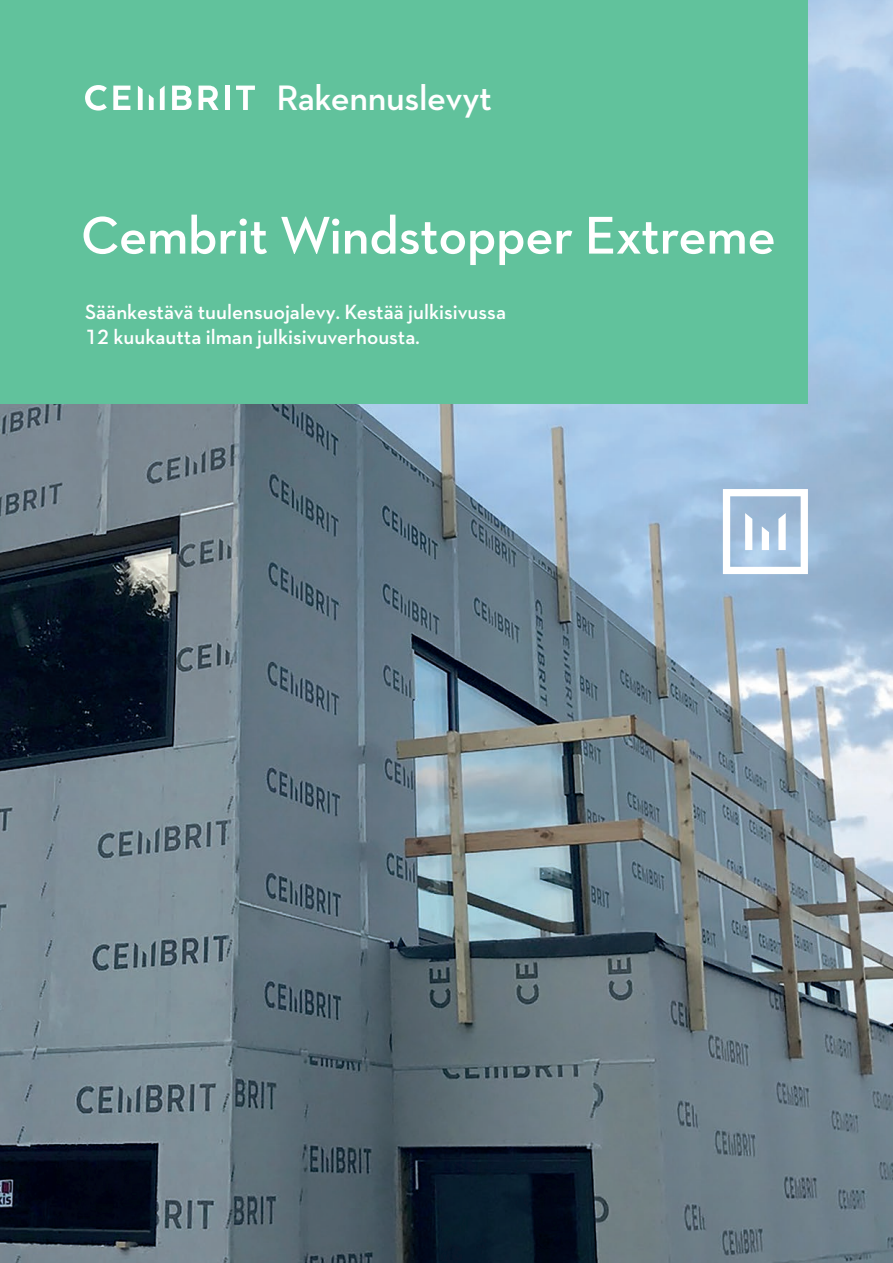
<style>
.page{position:relative;width:893px;height:1263px;background:#fff}
.page>*{position:absolute;margin:0;border:0;box-sizing:border-box;transform-origin:0 0}
.t1{font:600 54px "Neutraface 2 Text";letter-spacing:-.01em;color:#fff}
.t2{font:600 36px "Neutraface 2 Text";letter-spacing:-.01em;color:#fff}
.t3{font:600 21px/25.5px "Neutraface 2 Text";color:#fff}
</style>
<div class="page">
<img style="left:0;top:0;width:893px;height:1263px">
<div style="left:0;top:0;width:808px;height:404px;background:#61c29c"></div>
<svg style="left:85px;top:85px;width:22px;height:26px"></svg>
<svg style="left:113px;top:86px;width:17px;height:24px"></svg>
<svg style="left:172px;top:86px;width:20px;height:24px"></svg>
<svg style="left:199px;top:86px;width:20px;height:24px"></svg>
<div style="left:225px;top:86px;width:5px;height:24px;background:#fff"></div>
<svg style="left:236px;top:86px;width:19px;height:24px"></svg>
<svg style="left:138px;top:86px;width:5px;height:24px"></svg>
<svg style="left:149px;top:94px;width:5px;height:16px"></svg>
<svg style="left:160px;top:86px;width:5px;height:24px"></svg>
<svg style="left:723px;top:489px;width:85px;height:85px"></svg>
<h2 class="t2" style="left:276px;top:75px;width:217px">Rakennuslevyt</h2>
<h1 class="t1" style="left:81px;top:201px;width:697px">Cembrit Windstopper Extreme</h1>
<p class="t3" style="left:85px;top:299px;width:422px">Säänkestävä tuulensuojalevy. Kestää julkisivussa<br>12 kuukautta ilman julkisivuverhousta.</p>
</div>
